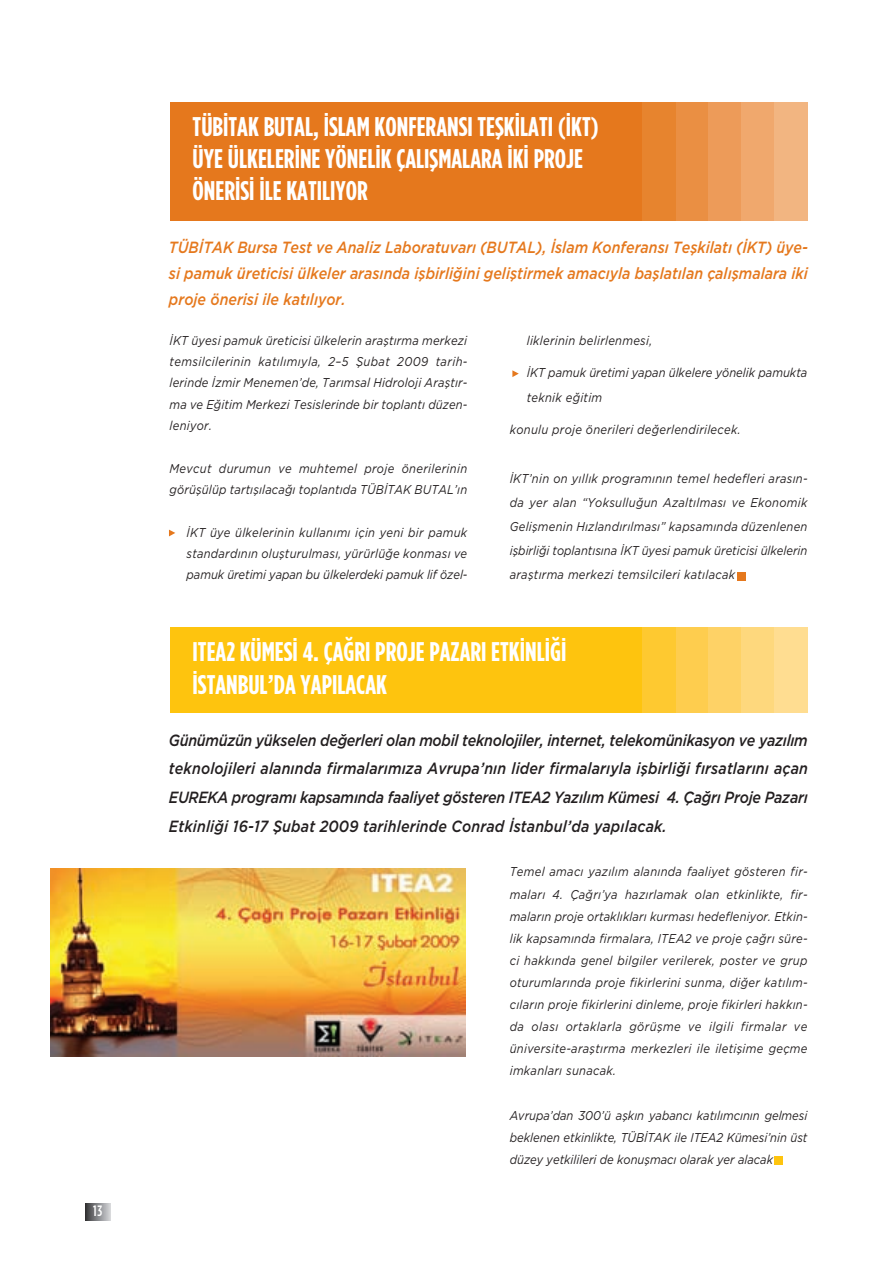
<style>
.page{position:relative;width:893px;height:1263px;background:#fff}
.page>*{position:absolute;margin:0;border:0;box-sizing:border-box;transform-origin:0 0}
.t1{font:27px/32.4px "Gotham Condensed TRUN Bold";color:#fff}
.t2{font:italic 500 16.2px/28.8px "Gotham TRUN";letter-spacing:.01em;color:#231f20;text-align:justify;scale:.88 1}
.t3{font:italic 500 16.2px/25.8px "Gotham TRUN";color:#e5781d;text-align:justify;scale:.88 1}
.t4{font:500 15px "Gotham Condensed TRUN";color:#fff}
.t5{font:italic 12.75px/22px "Gotham TRUN";letter-spacing:.015em;color:#231f20;text-align:justify;scale:.88 1}
</style>
<div class="page">
<div style="left:85px;top:1203px;width:26px;height:17px;background:linear-gradient(to right,#373739,#d1d2d6)"></div>
<div style="left:170px;top:102px;width:638px;height:119px;background:#e5781d"></div>
<div style="left:676px;top:102px;width:33px;height:119px;background:#ea8f43"></div>
<div style="left:709px;top:102px;width:33px;height:119px;background:#ed9b59"></div>
<div style="left:742px;top:102px;width:33px;height:119px;background:#f0a86d"></div>
<div style="left:775px;top:102px;width:33px;height:119px;background:#f2b581"></div>
<div style="left:643px;top:102px;width:33px;height:119px;background:#e7842e"></div>
<div style="left:738px;top:572px;width:8px;height:9px;background:#e5781d"></div>
<div style="left:170px;top:627px;width:638px;height:85px;background:#fec40e"></div>
<div style="left:676px;top:627px;width:33px;height:85px;background:#fecd4e"></div>
<div style="left:709px;top:627px;width:33px;height:85px;background:#fed266"></div>
<div style="left:742px;top:627px;width:33px;height:85px;background:#fed87d"></div>
<div style="left:775px;top:627px;width:33px;height:85px;background:#ffdd91"></div>
<div style="left:643px;top:627px;width:33px;height:85px;background:#fec930"></div>
<div style="left:774px;top:1156px;width:9px;height:9px;background:#fec40e"></div>
<div style="left:50px;top:869px;width:415px;height:191px;background:linear-gradient(to right,#fff,#fff)"></div>
<img style="left:50px;top:869px;width:415px;height:187px">
<svg style="left:169px;top:530px;width:6px;height:6px"></svg>
<svg style="left:512px;top:370px;width:7px;height:7px"></svg>
<p class="t4" style="left:93px;top:1203px;width:11px">13</p>
<h1 class="t1" style="left:193px;top:109px;width:408px">TÜBİTAK BUTAL, İSLAM KONFERANSI TEŞKİLATI (İKT)<br>ÜYE ÜLKELERİNE YÖNELİK ÇALIŞMALARA İKİ PROJE<br>ÖNERİSİ İLE KATILIYOR</h1>
<p class="t3" style="left:169px;top:234px;width:728px">TÜBİTAK Bursa Test ve Analiz Laboratuvarı (BUTAL), İslam Konferansı Teşkilatı (İKT) üye&shy;si pamuk üreticisi ülkeler arasında işbirliğini geliştirmek amacıyla başlatılan çalışmalara iki proje önerisi ile katılıyor.</p>
<p class="t5" style="left:170px;top:330px;width:340px;line-height:21.3px">İKT üyesi pamuk üreticisi ülkelerin araştırma merkezi temsilcilerinin katılımıyla, 2–5 Şubat 2009 tarih&shy;lerinde İzmir Menemen’de, Tarımsal Hidroloji Araştır&shy;ma ve Eğitim Merkezi Tesislerinde bir toplantı düzen&shy;leniyor.</p>
<p class="t5" style="left:170px;top:458px;width:340px;line-height:21.3px">Mevcut durumun ve muhtemel proje önerilerinin görüşülüp tartışılacağı toplantıda TÜBİTAK BUTAL’ın</p>
<p class="t5" style="left:187px;top:521px;width:321px;line-height:21.3px">İKT üye ülkelerinin kullanımı için yeni bir pamuk standardının oluşturulması, yürürlüğe konması ve pamuk üretimi yapan bu ülkelerdeki pamuk lif özel-</p>
<p class="t5" style="left:527px;top:329px;width:144px">liklerinin belirlenmesi,</p>
<p class="t5" style="left:527px;top:361px;width:320px;line-height:24.2px">İKT pamuk üretimi yapan ülkelere yönelik pamukta teknik eğitim</p>
<p class="t5" style="left:510px;top:419px;width:264px">konulu proje önerileri değerlendirilecek.</p>
<p class="t5" style="left:510px;top:466px;width:340px;line-height:24.2px">İKT’nin on yıllık programının temel hedefleri arasın&shy;da yer alan “Yoksulluğun Azaltılması ve Ekonomik Gelişmenin Hızlandırılması” kapsamında düzenlenen işbirliği toplantısına İKT üyesi pamuk üreticisi ülkelerin araştırma merkezi temsilcileri katılacak</p>
<h1 class="t1" style="left:193px;top:635px;width:375px">ITEA2 KÜMESİ 4. ÇAĞRI PROJE PAZARI ETKİNLİĞİ<br>İSTANBUL’DA YAPILACAK</h1>
<p class="t2" style="left:169px;top:725px;width:728px">Günümüzün yükselen değerleri olan mobil teknolojiler, internet, telekomünikasyon ve yazılım teknolojileri alanında firmalarımıza Avrupa’nın lider firmalarıyla işbirliği fırsatlarını açan EUREKA programı kapsamında faaliyet gösteren ITEA2 Yazılım Kümesi 4. Çağrı Proje Pazarı Etkinliği 16-17 Şubat 2009 tarihlerinde Conrad İstanbul’da yapılacak.</p>
<p class="t5" style="left:510px;top:861px;width:340px">Temel amacı yazılım alanında faaliyet gösteren fir&shy;maları 4. Çağrı’ya hazırlamak olan etkinlikte, fir&shy;maların proje ortaklıkları kurması hedefleniyor. Etkin&shy;lik kapsamında firmalara, ITEA2 ve proje çağrı süre&shy;ci hakkında genel bilgiler verilerek, poster ve grup oturumlarında proje fikirlerini sunma, diğer katılım&shy;cıların proje fikirlerini dinleme, proje fikirleri hakkın&shy;da olası ortaklarla görüşme ve ilgili firmalar ve üniversite-araştırma merkezleri ile iletişime geçme imkanları sunacak.</p>
<p class="t5" style="left:510px;top:1104px;width:340px">Avrupa’dan 300’ü aşkın yabancı katılımcının gelmesi beklenen etkinlikte, TÜBİTAK ile ITEA2 Kümesi’nin üst düzey yetkilileri de konuşmacı olarak yer alacak</p>
</div>
